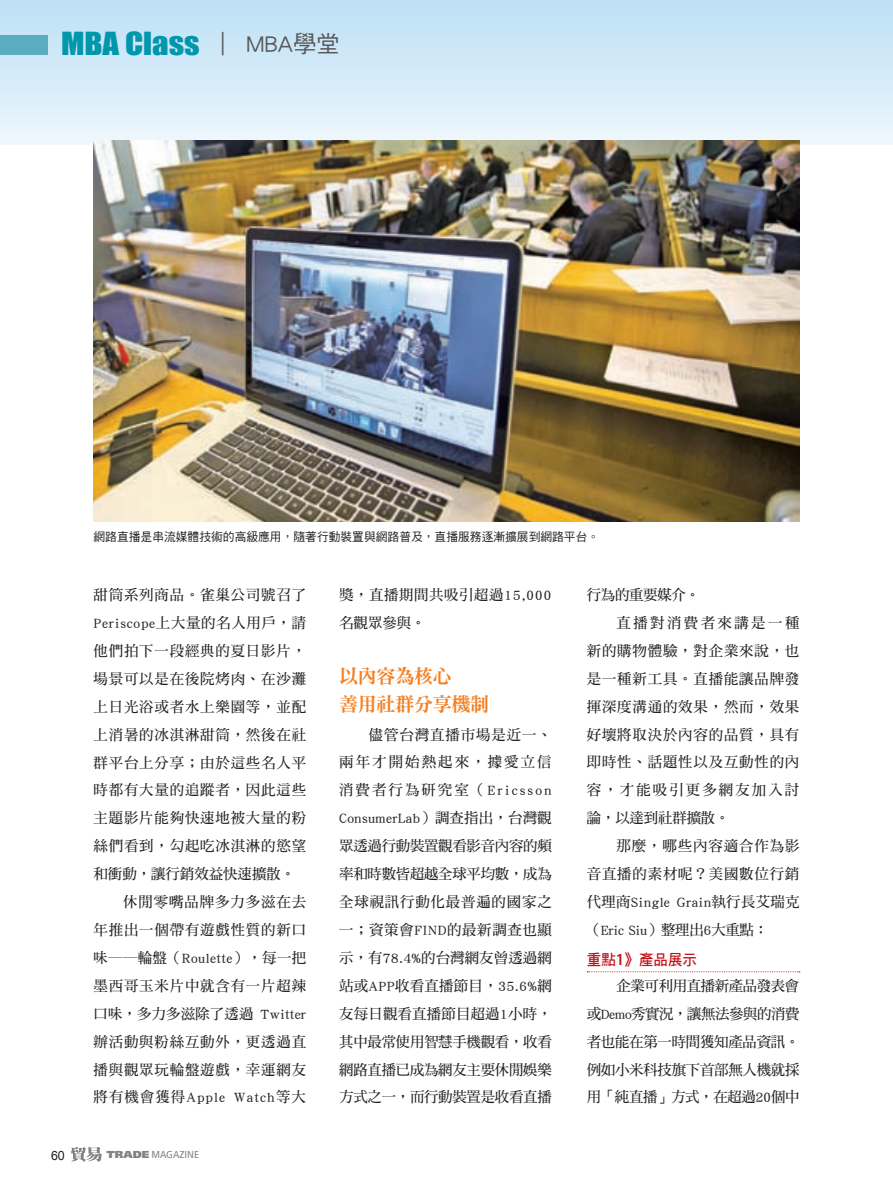
<style>
.page{position:relative;width:893px;height:1191px;background:#fff}
.page>*{position:absolute;margin:0;border:0;box-sizing:border-box;transform-origin:0 0}
.t1{font:29.25px "Impact";color:#0097ad;scale:1.12 1}
.t2{font:19.5px/27.9px "DF Ming Std W9";letter-spacing:-.02em;color:#f57f21}
.t3{font:15.3px "DF Hei Std W7";color:#c4121a;scale:.95 1}
.t4{font:14.7px/27.9px "DF Ming Std W7";letter-spacing:.06em;color:#231f20;text-align:justify}
.t5{font:14.7px "DF Ming Std W7";letter-spacing:-.02em;color:#231f20}
.t6{font:14.7px/27.9px "DF Ming Std W7";letter-spacing:.04em;color:#231f20}
.t7{font:14.7px "DF Ming Std W7";letter-spacing:.02em;color:#231f20}
.t8{font:14.7px "DF Ming Std W7";letter-spacing:.025em;color:#231f20}
.t9{font:14.7px "DF Ming Std W7";letter-spacing:.01em;color:#231f20}
.t10{font:14.7px "DF Ming Std W7";color:#231f20}
.t11{font:14.7px "DF Ming Std W7";letter-spacing:.145em;color:#231f20}
.t12{font:14.7px "DF Ming Std W7";letter-spacing:.17em;color:#231f20}
.t13{font:14.7px "DF Ming Std W7";letter-spacing:-.01em;color:#231f20}
.t14{font:12.75px "Arial";color:#231f20}
.t15{font:12px "DF Hei Std W5";color:#231f20}
.t16{font:condensed 10.05px "Frutiger";color:#808285;scale:1.1 1}
.s1{font-family:"DF Hei Std W5";font-size:23.4px;color:#57585a}
.s2{font-weight:900;font-stretch:normal}
.s3{font-family:"Myriad Pro";font-weight:600;font-size:16.8px}
</style>
<div class="page">
<div style="left:0;top:0;width:893px;height:145px;background:linear-gradient(to bottom,#bce0f5,#eef7fc)"></div>
<svg style="left:587px;top:971px;width:213px;height:1px"></svg>
<img style="left:94px;top:140px;width:705px;height:381px">
<svg style="left:71px;top:1146px;width:31px;height:15px"></svg>
<div style="left:0;top:35px;width:47px;height:20px;background:#59adbf"></div>
<p class="t1" style="left:61px;top:21px;width:251px">MBA Class <span class="s1">｜ MBA學堂</span></p>
<p class="t15" style="left:94px;top:530px;width:507px">網路直播是串流媒體技術的高級應用，隨著行動裝置與網路普及，直播服務逐漸擴展到網路平台。</p>
<p class="t4" style="left:94px;top:580px;width:214px">甜筒系列商品。雀巢公司號召了</p>
<p class="t4" style="left:94px;top:608px;width:214px">Periscope上大量的名人用戶，請</p>
<p class="t4" style="left:94px;top:636px;width:214px">他們拍下一段經典的夏日影片，</p>
<p class="t4" style="left:94px;top:664px;width:214px">場景可以是在後院烤肉、在沙灘</p>
<p class="t4" style="left:94px;top:692px;width:214px">上日光浴或者水上樂園等，並配</p>
<p class="t4" style="left:94px;top:720px;width:214px">上消暑的冰淇淋甜筒，然後在社</p>
<p class="t4" style="left:94px;top:748px;width:214px">群平台上分享；由於這些名人平</p>
<p class="t4" style="left:94px;top:776px;width:214px">時都有大量的追蹤者，因此這些</p>
<p class="t4" style="left:94px;top:804px;width:214px">主題影片能夠快速地被大量的粉</p>
<p class="t4" style="left:94px;top:831px;width:214px">絲們看到，勾起吃冰淇淋的慾望</p>
<p class="t10" style="left:94px;top:866px;width:203px">和衝動，讓行銷效益快速擴散。</p>
<p class="t4" style="left:123px;top:887px;width:184px">休閒零嘴品牌多力多滋在去</p>
<p class="t4" style="left:94px;top:915px;width:214px">年推出一個帶有遊戲性質的新口</p>
<p class="t8" style="left:94px;top:949px;width:214px">味──輪盤（Roulette），每一把</p>
<p class="t4" style="left:94px;top:971px;width:214px">墨西哥玉米片中就含有一片超辣</p>
<p class="t9" style="left:94px;top:1005px;width:214px">口味，多力多滋除了透過 Twitter</p>
<p class="t4" style="left:94px;top:1027px;width:214px">辦活動與粉絲互動外，更透過直</p>
<p class="t4" style="left:94px;top:1055px;width:214px">播與觀眾玩輪盤遊戲，幸運網友</p>
<p class="t4" style="left:94px;top:1083px;width:214px">將有機會獲得Apple Watch等大</p>
<p class="t14" style="left:51px;top:1147px;width:15px">60</p>
<p class="t16" style="left:107px;top:1148px;width:86px"><span class="s2">TRADE</span> MAGAZINE</p>
<p class="t6" style="left:339px;top:580px;width:214px">獎，直播期間共吸引超過15,000名觀眾參與。</p>
<p class="t2" style="left:339px;top:662px;width:152px">以內容為核心　善用社群分享機制</p>
<p class="t4" style="left:339px;top:720px;width:214px;text-indent:30px">儘管台灣直播市場是近一、兩年才開始熱起來，據愛立信消費者行為研究室（Ericsson ConsumerLab）調查指出，台灣觀眾透過行動裝置觀看影音內容的頻率和時數皆超越全球平均數，成為全球視訊行動化最普遍的國家之一；資策會FIND的最新調查也顯示，有78.4%的台灣網友曾透過網站或APP收看直播節目，35.6%網友每日觀看直播節目超過1小時，其中最常使用智慧手機觀看，收看網路直播已成為網友主要休閒娛樂方式之一，而行動裝置是收看直播</p>
<p class="t5" style="left:587px;top:587px;width:115px">行為的重要媒介。</p>
<p class="t12" style="left:617px;top:614px;width:184px">直播對消費者來講是一種</p>
<p class="t4" style="left:587px;top:636px;width:214px">新的購物體驗，對企業來說，也</p>
<p class="t4" style="left:587px;top:664px;width:214px">是一種新工具。直播能讓品牌發</p>
<p class="t4" style="left:587px;top:692px;width:214px">揮深度溝通的效果，然而，效果</p>
<p class="t4" style="left:587px;top:720px;width:214px">好壞將取決於內容的品質，具有</p>
<p class="t4" style="left:587px;top:748px;width:214px">即時性、話題性以及互動性的內</p>
<p class="t11" style="left:587px;top:782px;width:214px">容，才能吸引更多網友加入討</p>
<p class="t13" style="left:587px;top:810px;width:144px">論，以達到社群擴散。</p>
<p class="t4" style="left:617px;top:831px;width:184px">那麼，哪些內容適合作為影</p>
<p class="t4" style="left:587px;top:859px;width:214px">音直播的素材呢？美國數位行銷</p>
<p class="t7" style="left:587px;top:893px;width:214px">代理商Single Grain執行長艾瑞克</p>
<p class="t5" style="left:587px;top:921px;width:183px">（Eric Siu）整理出6大重點：</p>
<p class="t3" style="left:587px;top:951px;width:118px">重點<span class="s3">1</span>》產品展示</p>
<p class="t4" style="left:587px;top:971px;width:214px;text-indent:30px">企業可利用直播新產品發表會或Demo秀實況，讓無法參與的消費者也能在第一時間獲知產品資訊。例如小米科技旗下首部無人機就採用「純直播」方式，在超過20個中</p>
</div>
